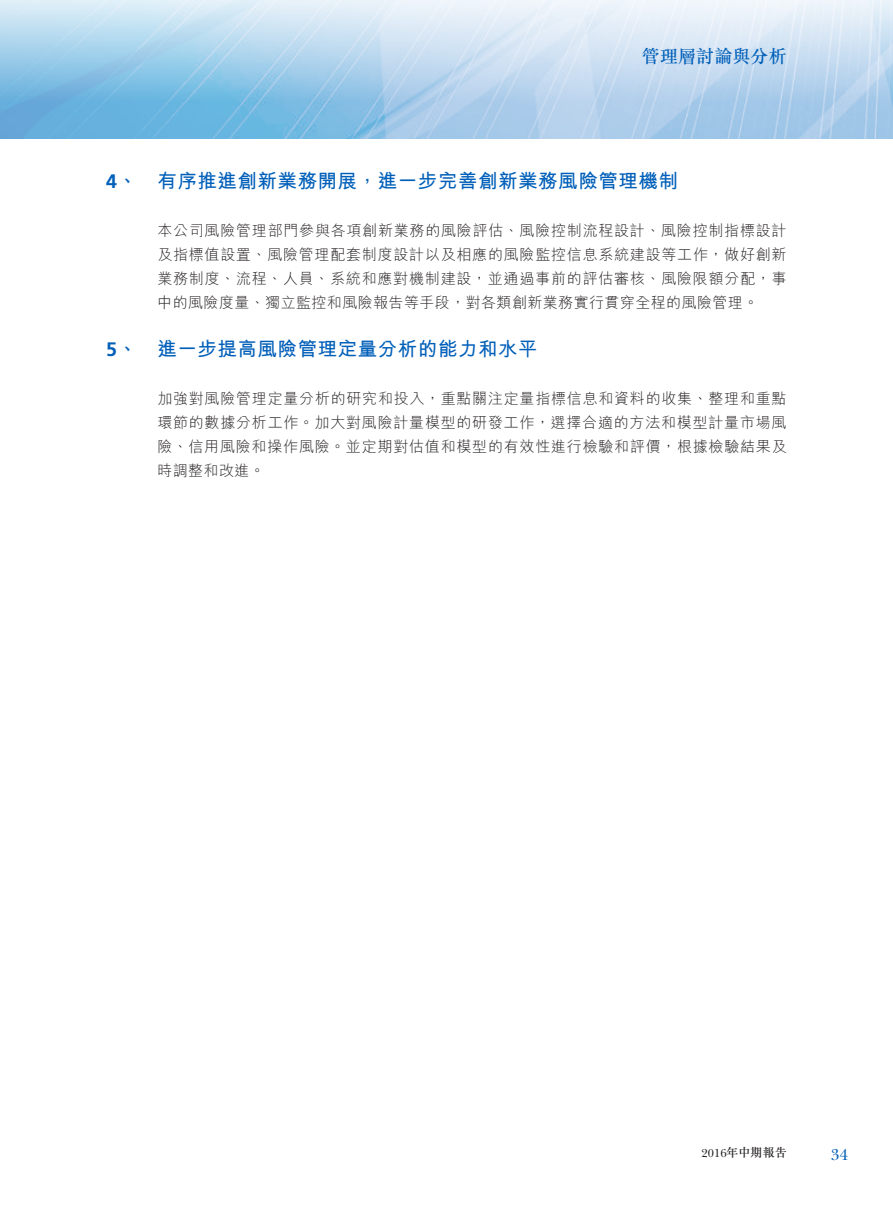
<style>
.page{position:relative;width:893px;height:1212px;background:#fff}
.page>*{position:absolute;margin:0;border:0;box-sizing:border-box;transform-origin:0 0}
.t1{font:700 19.5px "M Hei HK";letter-spacing:.03em;color:#005fb9}
.t2{font:500 18px "M Sung HK";letter-spacing:.005em;color:#005fb9}
.t3{font:16.5px "New Baskerville Std";color:#005fb9}
.t4{font:300 15px/24px "M Hei HK";letter-spacing:.05em;color:#231f20;text-align:justify}
.t5{font:500 12px "M Sung HK";color:#231f20}
.s1{font-family:"Frutiger LT Std"}
</style>
<div class="page">
<img style="left:0;top:0;width:893px;height:138px">
<p class="t2" style="left:642px;top:44px;width:146px">管理層討論與分析</p>
<h1 class="t1" style="left:106px;top:166px;width:573px"><span class="s1">4</span>、 有序推進創新業務開展，進一步完善創新業務風險管理機制</h1>
<p class="t4" style="left:157px;top:217px;width:631px">本公司風險管理部門參與各項創新業務的風險評估、風險控制流程設計、風險控制指標設計及指標值設置、風險管理配套制度設計以及相應的風險監控信息系統建設等工作，做好創新業務制度、流程、人員、系統和應對機制建設，並通過事前的評估審核、風險限額分配，事中的風險度量、獨立監控和風險報告等手段，對各類創新業務實行貫穿全程的風險管理。</p>
<h1 class="t1" style="left:106px;top:334px;width:433px"><span class="s1">5</span>、 進一步提高風險管理定量分析的能力和水平</h1>
<p class="t4" style="left:157px;top:385px;width:631px">加強對風險管理定量分析的研究和投入，重點關注定量指標信息和資料的收集、整理和重點環節的數據分析工作。加大對風險計量模型的研發工作，選擇合適的方法和模型計量市場風險、信用風險和操作風險。並定期對估值和模型的有效性進行檢驗和評價，根據檢驗結果及時調整和改進。</p>
<p class="t5" style="left:702px;top:1144px;width:87px">2016年中期報告</p>
<p class="t3" style="left:831px;top:1145px;width:19px">34</p>
</div>
